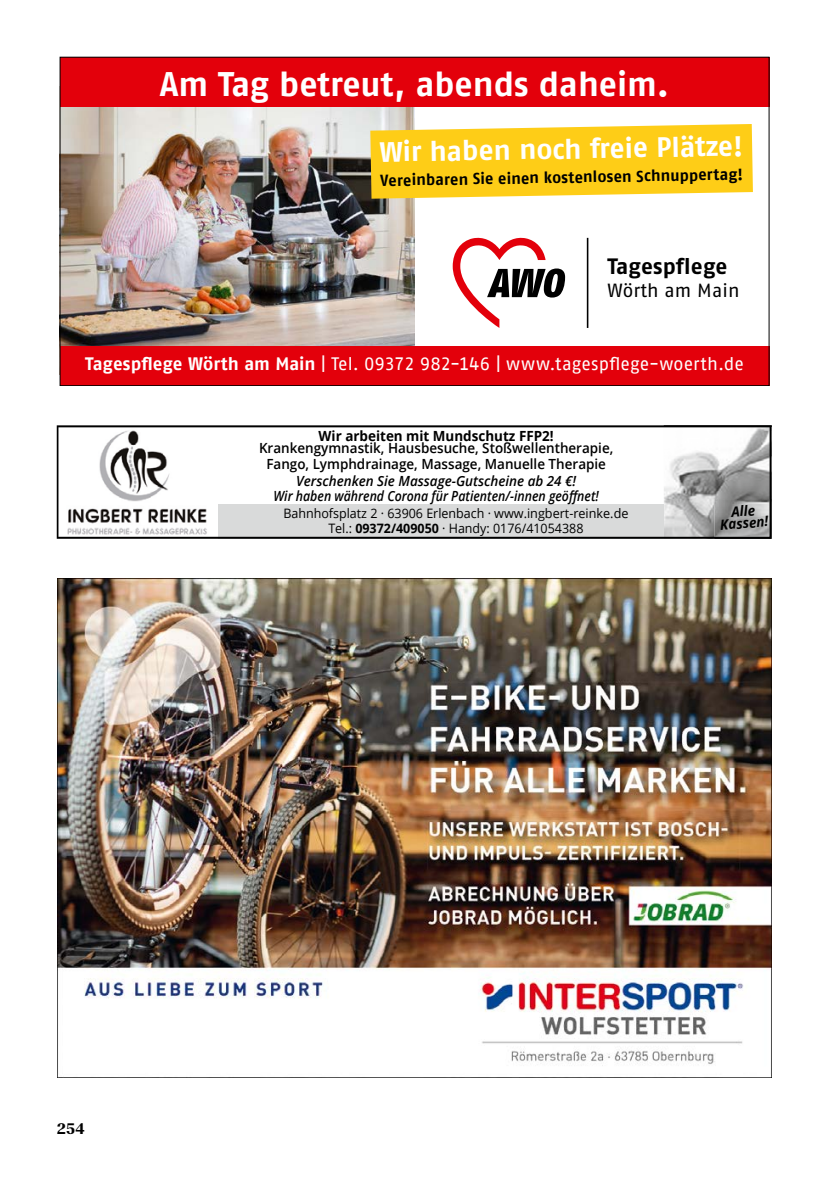
<style>
.page{position:relative;width:840px;height:1191px;background:#fff}
.page>*{position:absolute;margin:0;border:0;box-sizing:border-box;transform-origin:0 0}
.t1{font:700 34px "AWO Fago Office";color:#fff}
.t2{font:700 28px "AWO Fago Office";color:#fff}
.t3{font:700 22.2px "AWO Fago Office";letter-spacing:.005em;color:#000}
.t4{font:19px "AWO Fago Office";letter-spacing:.005em;color:#000}
.t5{font:18px "AWO Fago Office";letter-spacing:.005em;color:#fff}
.t6{font:700 16px "AWO Fago Office";color:#000}
.t7{font:700 expanded 16px "Imperial URW";color:#000}
.t8{font:600 14px/16px "Open Sans";color:#000;text-align:center;scale:.96 1}
.t9{font:italic 600 14px/14.8px "Open Sans";color:#000;text-align:center;scale:.96 1}
.t10{font:700 14px "Open Sans";color:#000;scale:.96 1}
.t11{font:italic 700 14px/12px "Open Sans";color:#000;text-align:center;scale:.96 1}
.t12{font:13px/15.6px "Open Sans";color:#000;text-align:center;scale:.96 1}
.s1{font-weight:700}
</style>
<div class="page">
<img style="left:57px;top:578px;width:713px;height:499px">
<svg style="left:452px;top:237px;width:112px;height:91px"></svg>
<hr style="left:586px;top:238px;width:2px;height:90px;background:#000">
<img style="left:62px;top:106px;width:352px;height:240px">
<div style="left:60px;top:57px;width:708px;height:49px;background:#e3000b"></div>
<div style="left:60px;top:346px;width:708px;height:40px;background:#e3000b"></div>
<svg style="left:370px;top:124px;width:382px;height:75px;background:#fdd02c"></svg>
<svg style="left:57px;top:425px;width:714px;height:114px"></svg>
<img style="left:714px;top:499px;width:57px;height:40px">
<img style="left:64px;top:429px;width:145px;height:107px">
<h1 class="t1" style="left:160px;top:64px;width:510px">Am Tag betreut, abends daheim.</h1>
<h2 class="t2" style="left:379px;top:136px;width:365px;rotate:-1deg">Wir haben noch freie Plätze!</h2>
<p class="t6" style="left:380px;top:171px;width:364px;rotate:-1deg">Vereinbaren Sie einen kostenlosen Schnuppertag!</p>
<h3 class="t3" style="left:607px;top:253px;width:121px">Tagespflege</h3>
<h3 class="t4" style="left:607px;top:280px;width:134px">Wörth am Main</h3>
<p class="t5" style="left:85px;top:354px;width:659px"><span class="s1">Tagespflege Wörth am Main</span> | Tel. 09372 982-146 | www.tagespflege-woerth.de</p>
<p class="t10" style="left:318px;top:425px;width:246px">Wir arbeiten mit Mundschutz FFP2!</p>
<p class="t8" style="left:259px;top:440px;width:370px">Krankengymnastik, Hausbesuche, Stoßwellentherapie,<br>Fango, Lymphdrainage, Massage, Manuelle Therapie</p>
<p class="t9" style="left:273px;top:473px;width:340px">Verschenken Sie Massage-Gutscheine ab 24 €!<br>Wir haben während Corona für Patienten/-innen geöffnet!</p>
<p class="t12" style="left:283px;top:505px;width:361px">Bahnhofsplatz 2 · 63906 Erlenbach · www.ingbert-reinke.de<br>Tel.: <span class="s1">09372/409050</span> · Handy: 0176/41054388</p>
<p class="t11" style="left:718px;top:507px;width:52px;rotate:-5deg">Alle<br>Kassen!</p>
<p class="t7" style="left:57px;top:1119px;width:29px">254</p>
</div>
